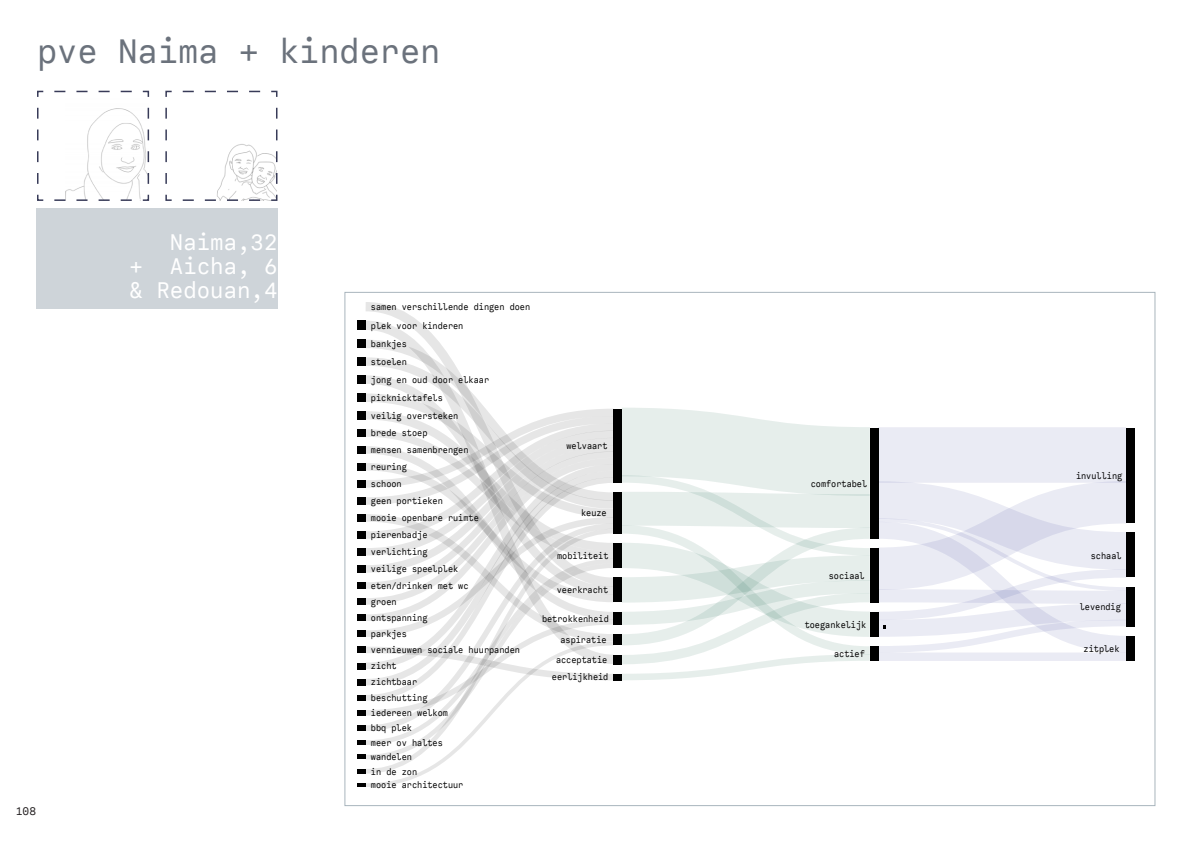
<style>
.page{position:relative;width:1191px;height:842px;background:#fff}
.page>*{position:absolute;margin:0;border:0;box-sizing:border-box;transform-origin:0 0}
.t1{font:36px "Calling Code";color:#6b727c}
.t2{font:24px "Calling Code";color:#fff}
.t3{font:12px "Calling Code";color:#231f20}
.t4{font:9.7px/16.1px "Calling Code";color:#000;scale:.95 1}
</style>
<div class="page">
<svg style="left:37px;top:90px;width:113px;height:111px"></svg>
<div style="left:36px;top:208px;width:241px;height:101px;background:#ced4d9"></div>
<svg style="left:165px;top:90px;width:113px;height:111px"></svg>
<svg style="left:366px;top:302px;width:45px;height:14px"></svg>
<svg style="left:357px;top:316px;width:90px;height:37px"></svg>
<svg style="left:365px;top:353px;width:104px;height:36px"></svg>
<div style="left:357px;top:340px;width:8px;height:8px;background:#000"></div>
<div style="left:357px;top:375px;width:8px;height:9px;background:#000"></div>
<div style="left:357px;top:321px;width:8px;height:9px;background:#000"></div>
<div style="left:357px;top:357px;width:8px;height:9px;background:#000"></div>
<svg style="left:357px;top:389px;width:778px;height:398px"></svg>
<div style="left:357px;top:663px;width:8px;height:6px;background:#000"></div>
<div style="left:357px;top:679px;width:8px;height:6px;background:#000"></div>
<div style="left:613px;top:655px;width:9px;height:9px;background:#000"></div>
<div style="left:613px;top:634px;width:9px;height:11px;background:#000"></div>
<div style="left:613px;top:612px;width:9px;height:12px;background:#000"></div>
<div style="left:613px;top:674px;width:9px;height:6px;background:#000"></div>
<div style="left:613px;top:492px;width:9px;height:41px;background:#000"></div>
<div style="left:613px;top:543px;width:9px;height:25px;background:#000"></div>
<div style="left:613px;top:577px;width:9px;height:25px;background:#000"></div>
<div style="left:613px;top:409px;width:9px;height:73px;background:#000"></div>
<p class="t1" style="left:37px;top:29px;width:405px">pve Naima + kinderen</p>
<p class="t3" style="left:16px;top:803px;width:22px">108</p>
<p class="t2" style="left:170px;top:228px;width:109px">Naima,32</p>
<p class="t2" style="left:130px;top:252px;width:149px">+ Aicha, 6</p>
<p class="t2" style="left:130px;top:276px;width:149px">&amp; Redouan,4</p>
<p class="t4" style="left:371px;top:299px;width:169px">samen verschillende dingen doen</p>
<p class="t4" style="left:371px;top:318px;width:99px">plek voor kinderen</p>
<p class="t4" style="left:371px;top:336px;width:39px">bankjes</p>
<p class="t4" style="left:371px;top:354px;width:39px">stoelen</p>
<p class="t4" style="left:371px;top:372px;width:126px">jong en oud door elkaar</p>
<p class="t4" style="left:371px;top:390px;width:77px">picknicktafels</p>
<p class="t4" style="left:371px;top:408px;width:93px">veilig oversteken</p>
<p class="t4" style="left:371px;top:425px;width:61px">brede stoep</p>
<p class="t4" style="left:371px;top:442px;width:104px">mensen samenbrengen</p>
<p class="t4" style="left:371px;top:459px;width:39px">reuring</p>
<p class="t4" style="left:371px;top:476px;width:34px">schoon</p>
<p class="t4" style="left:371px;top:493px;width:77px">geen portieken</p>
<p class="t4" style="left:371px;top:510px;width:115px">mooie openbare ruimte</p>
<p class="t4" style="left:371px;top:527px;width:61px">pierenbadje</p>
<p class="t4" style="left:371px;top:544px;width:61px">verlichting</p>
<p class="t4" style="left:371px;top:561px;width:93px">veilige speelplek</p>
<p class="t4" style="left:371px;top:578px;width:104px">eten/drinken met wc</p>
<p class="t4" style="left:371px;top:594px;width:29px">groen</p>
<p class="t4" style="left:371px;top:610px;width:61px">ontspanning parkjes</p>
<p class="t4" style="left:371px;top:642px;width:158px">vernieuwen sociale huurpanden</p>
<p class="t4" style="left:371px;top:658px;width:50px">zicht zichtbaar</p>
<p class="t4" style="left:371px;top:690px;width:61px">beschutting</p>
<p class="t4" style="left:371px;top:705px;width:83px">iedereen welkom</p>
<p class="t4" style="left:371px;top:720px;width:45px">bbq plek</p>
<p class="t4" style="left:371px;top:735px;width:77px">meer ov haltes</p>
<p class="t4" style="left:371px;top:749px;width:45px">wandelen</p>
<p class="t4" style="left:371px;top:763px;width:50px">in de zon</p>
<p class="t4" style="left:371px;top:777px;width:99px">mooie architectuur</p>
<p class="t4" style="left:566px;top:438px;width:45px">welvaart</p>
<p class="t4" style="left:581px;top:505px;width:29px">keuze</p>
<p class="t4" style="left:557px;top:548px;width:56px">mobiliteit</p>
<p class="t4" style="left:557px;top:582px;width:56px">veerkracht</p>
<p class="t4" style="left:542px;top:610px;width:72px">betrokkenheid</p>
<p class="t4" style="left:560px;top:632px;width:50px">aspiratie</p>
<p class="t4" style="left:556px;top:652px;width:56px">acceptatie</p>
<p class="t4" style="left:552px;top:669px;width:61px">eerlijkheid</p>
<p class="t4" style="left:810px;top:475px;width:61px">comfortabel</p>
<p class="t4" style="left:828px;top:567px;width:39px">sociaal</p>
<p class="t4" style="left:804px;top:616px;width:66px">toegankelijk</p>
<p class="t4" style="left:834px;top:646px;width:34px">actief</p>
<p class="t4" style="left:1076px;top:468px;width:50px">invulling</p>
<p class="t4" style="left:1090px;top:547px;width:34px">schaal</p>
<p class="t4" style="left:1079px;top:599px;width:45px">levendig</p>
<p class="t4" style="left:1083px;top:641px;width:39px">zitplek</p>
</div>
